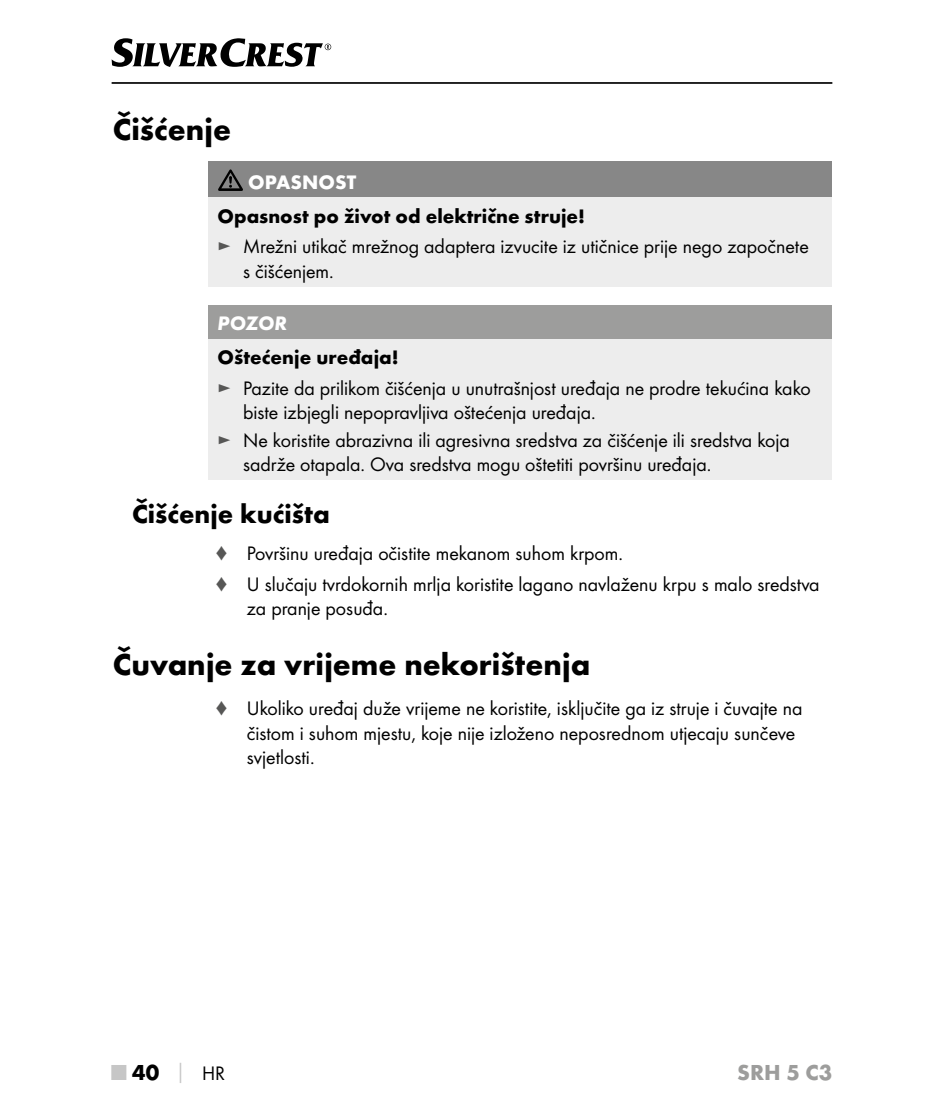
<style>
.page{position:relative;width:944px;height:1117px;background:#fff}
.page>*{position:absolute;margin:0;border:0;box-sizing:border-box;transform-origin:0 0}
.t1{font:700 31.5px "Futura";color:#000}
.t2{font:700 27px "Futura";color:#000}
.t3{font:700 22.5px "Futura";color:#000}
.t4{font:700 22.5px "Futura";color:#9d9d9c}
.t5{font:20.25px/24.3px "Futura Boo";color:#000}
.t6{font:700 20.25px "Futura";color:#000}
.t7{font:700 20.25px "Futura";color:#fff}
.t8{font:italic 700 20.25px "Futura";letter-spacing:-.005em;color:#fff}
.s1{color:#575756}
.s2{color:#c6c6c6}
.s3{font-size:20.25px;color:#c6c6c6}
.s4{font-family:"Futura Boo";font-weight:400;font-size:20.25px}
</style>
<div class="page">
<hr style="left:112px;top:82px;width:720px;height:2px;background:#000">
<svg style="left:112px;top:38px;width:219px;height:29px"></svg>
<div style="left:209px;top:161px;width:623px;height:37px;background:#878787"></div>
<div style="left:209px;top:198px;width:623px;height:89px;background:#ededed"></div>
<svg style="left:218px;top:169px;width:25px;height:22px"></svg>
<div style="left:209px;top:305px;width:623px;height:34px;background:#9d9d9c"></div>
<div style="left:209px;top:339px;width:623px;height:141px;background:#ededed"></div>
<h1 class="t1" style="left:113px;top:110px;width:120px">Čišćenje</h1>
<p class="t7" style="left:248px;top:169px;width:110px">OPASNOST</p>
<p class="t6" style="left:218px;top:203px;width:369px">Opasnost po život od električne struje!</p>
<p class="t5" style="left:243px;top:234px;width:567px;text-indent:-26px"><span class="s1">►</span> Mrežni utikač mrežnog adaptera izvucite iz utičnice prije nego započnete s čišćenjem.</p>
<p class="t8" style="left:218px;top:311px;width:71px">POZOR</p>
<p class="t6" style="left:218px;top:345px;width:183px">Oštećenje uređaja!</p>
<p class="t5" style="left:243px;top:376px;width:569px;text-indent:-26px"><span class="s1">►</span> Pazite da prilikom čišćenja u unutrašnjost uređaja ne prodre tekućina kako biste izbjegli nepopravljiva oštećenja uređaja.</p>
<p class="t5" style="left:243px;top:428px;width:548px;text-indent:-26px"><span class="s1">►</span> Ne koristite abrazivna ili agresivna sredstva za čišćenje ili sredstva koja sadrže otapala. Ova sredstva mogu oštetiti površinu uređaja.</p>
<h2 class="t2" style="left:132px;top:497px;width:200px">Čišćenje kućišta</h2>
<p class="t5" style="left:215px;top:537px;width:606px;line-height:30.6px"><span class="s1">♦</span> Površinu uređaja očistite mekanom suhom krpom.<br><span class="s1">♦</span> U slučaju tvrdokornih mrlja koristite lagano navlaženu krpu s malo sredstva</p>
<p class="t5" style="left:247px;top:595px;width:140px">za pranje posuđa.</p>
<h1 class="t1" style="left:113px;top:645px;width:479px">Čuvanje za vrijeme nekorištenja</h1>
<p class="t5" style="left:247px;top:696px;width:557px;text-indent:-32px"><span class="s1">♦</span> Ukoliko uređaj duže vrijeme ne koristite, isključite ga iz struje i čuvajte na čistom i suhom mjestu, koje nije izloženo neposrednom utjecaju sunčeve svjetlosti.</p>
<p class="t3" style="left:112px;top:1058px;width:115px"><span class="s2">■</span> 40 <span class="s3">│</span> <span class="s4">HR</span></p>
<p class="t4" style="left:737px;top:1058px;width:97px">SRH 5 C3</p>
</div>
